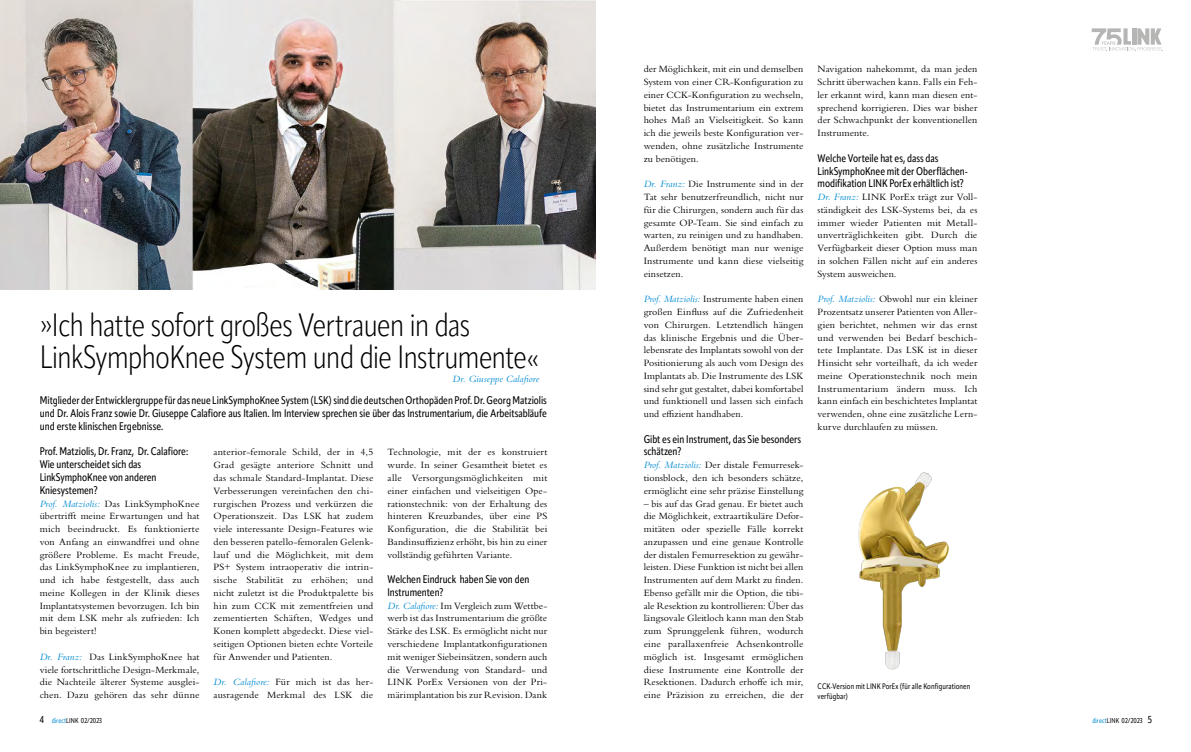
<style>
.page{position:relative;width:1191px;height:752px;background:#fff}
.page>*{position:absolute;margin:0;border:0;box-sizing:border-box;transform-origin:0 0}
.t1{font:300 32px/32px "Apparat Cond";letter-spacing:-.015em;color:#000}
.t2{font:500 11px/12.8px "Apparat Cond";letter-spacing:-.005em;color:#000}
.t3{font:10px/12.8px "Bembo MT Pro";letter-spacing:.005em;color:#000;text-align:justify}
.t4{font:italic 10px "Bembo MT Pro";letter-spacing:.01em;color:#008bd2}
.t5{font:8px/9.9px "Apparat Cond";letter-spacing:.01em;color:#000}
.t6{font:7px "Apparat Cond";letter-spacing:.01em;color:#000}
.s1{font-style:italic;color:#008bd2}
.s2{font-size:10px}
.s3{color:#008bd2}
</style>
<div class="page">
<svg style="left:1091px;top:28px;width:72px;height:23px"></svg>
<img style="left:858px;top:472px;width:91px;height:198px">
<img style="left:0;top:0;width:595px;height:289px">
<h1 class="t1" style="left:40px;top:308px;width:501px">»Ich hatte sofort großes Vertrauen in das<br>LinkSymphoKnee System und die Instrumente«</h1>
<p class="t4" style="left:452px;top:372px;width:88px">Dr. Giuseppe Calafiore</p>
<p class="t2" style="left:40px;top:394px;width:508px;text-align:justify">Mitglieder der Entwicklergruppe für das neue LinkSymphoKnee System (LSK) sind die deutschen Orthopäden Prof. Dr. Georg Matziolis und Dr. Alois Franz sowie Dr. Giuseppe Calafiore aus Italien. Im Interview sprechen sie über das Instrumentarium, die Arbeitsabläufe und erste klinischen Ergebnisse.</p>
<p class="t3" style="left:214px;top:445px;width:161px">anterior-femorale Schild, der in 4,5<br>Grad gesägte anteriore Schnitt und das schmale Standard-Implantat. Diese Verbesserungen vereinfachen den chi&shy;rurgischen Prozess und verkürzen die Operationszeit. Das LSK hat zudem viele interessante Design-Features wie den besseren patello-femoralen Gelenk&shy;lauf und die Möglichkeit, mit dem PS+ System intraoperativ die intrin&shy;sische Stabilität zu erhöhen; und nicht zuletzt ist die Produktpalette bis hin zum CCK mit zementfreien und zementierten Schäften, Wedges und Konen komplett abgedeckt. Diese viel&shy;seitigen Optionen bieten echte Vorteile für Anwender und Patienten.</p>
<p class="t3" style="left:214px;top:675px;width:161px"><span class="s1">Dr. Calafiore:</span> Für mich ist das her&shy;ausragende Merkmal des LSK die</p>
<p class="t2" style="left:40px;top:445px;width:150px">Prof. Matziolis, Dr. Franz, Dr. Calafiore:<br>Wie unterscheidet sich das<br>LinkSymphoKnee von anderen<br>Kniesystemen?</p>
<p class="t3" style="left:40px;top:496px;width:161px"><span class="s1">Prof. Matziolis:</span> Das LinkSymphoKnee übertrifft meine Erwartungen und hat mich beeindruckt. Es funktionierte von Anfang an einwandfrei und ohne größere Probleme. Es macht Freude, das LinkSymphoKnee zu implantieren, und ich habe festgestellt, dass auch meine Kollegen in der Klinik dieses Implantatsystemen bevorzugen. Ich bin mit dem LSK mehr als zufrieden: Ich bin begeistert!</p>
<p class="t3" style="left:40px;top:649px;width:161px"><span class="s1">Dr. Franz:</span> Das LinkSymphoKnee hat viele fortschrittliche Design-Merkmale, die Nachteile älterer Systeme ausglei&shy;chen. Dazu gehören das sehr dünne</p>
<p class="t3" style="left:387px;top:445px;width:161px">Technologie, mit der es konstruiert wurde. In seiner Gesamtheit bietet es alle Versorgungsmöglichkeiten mit einer einfachen und vielseitigen Ope&shy;rationstechnik: von der Erhaltung des hinteren Kreuzbandes, über eine PS Konfiguration, die die Stabilität bei Bandinsuffizienz erhöht, bis hin zu einer vollständig geführten Variante.</p>
<p class="t2" style="left:387px;top:572px;width:143px">Welchen Eindruck haben Sie von den<br>Instrumenten?</p>
<p class="t3" style="left:387px;top:598px;width:161px"><span class="s1">Dr. Calafiore:</span> Im Vergleich zum Wettbe&shy;werb ist das Instrumentarium die größte Stärke des LSK. Es ermöglicht nicht nur verschiedene Implantatkonfigurationen mit weniger Siebeinsätzen, sondern auch die Verwendung von Standard- und LINK PorEx Versionen von der Pri&shy;märimplantation bis zur Revision. Dank</p>
<p class="t6" style="left:40px;top:716px;width:64px"><span class="s2">4</span> <span class="s3">direct</span>LINK 02/2023</p>
<p class="t3" style="left:643px;top:63px;width:161px">der Möglichkeit, mit ein und demselben System von einer CR-Konfiguration zu einer CCK-Konfiguration zu wechseln, bietet das Instrumentarium ein extrem hohes Maß an Vielseitigkeit. So kann ich die jeweils beste Konfiguration ver&shy;wenden, ohne zusätzliche Instrumente zu benötigen.</p>
<p class="t3" style="left:643px;top:177px;width:161px"><span class="s1">Dr. Franz:</span> Die Instrumente sind in der Tat sehr benutzerfreundlich, nicht nur für die Chirurgen, sondern auch für das gesamte OP-Team. Sie sind einfach zu warten, zu reinigen und zu handhaben.<br>Außerdem benötigt man nur wenige Instrumente und kann diese vielseitig einsetzen.</p>
<p class="t3" style="left:643px;top:292px;width:161px"><span class="s1">Prof. Matziolis:</span> Instrumente haben einen großen Einfluss auf die Zufriedenheit von Chirurgen. Letztendlich hängen das klinische Ergebnis und die Über&shy;lebensrate des Implantats sowohl von der Positionierung als auch vom Design des Implantats ab. Die Instrumente des LSK sind sehr gut gestaltet, dabei komfortabel und funktionell und lassen sich einfach und effizient handhaben.</p>
<p class="t2" style="left:643px;top:432px;width:159px">Gibt es ein Instrument, das Sie besonders schätzen?</p>
<p class="t3" style="left:643px;top:458px;width:161px"><span class="s1">Prof. Matziolis:</span> Der distale Femurresek&shy;tionsblock, den ich besonders schätze, ermöglicht eine sehr präzise Einstellung</p>
<p class="t3" style="left:643px;top:496px;width:161px">– bis auf das Grad genau. Er bietet auch die Möglichkeit, extraartikuläre Defor&shy;mitäten oder spezielle Fälle korrekt anzupassen und eine genaue Kontrolle der distalen Femurresektion zu gewähr&shy;leisten. Diese Funktion ist nicht bei allen Instrumenten auf dem Markt zu finden.<br>Ebenso gefällt mir die Option, die tibi&shy;ale Resektion zu kontrollieren: Über das längsovale Gleitloch kann man den Stab zum Sprunggelenk führen, wodurch eine parallaxenfreie Achsenkontrolle möglich ist. Insgesamt ermöglichen diese Instrumente eine Kontrolle der Resektionen. Dadurch erhoffe ich mir, eine Präzision zu erreichen, die der</p>
<p class="t3" style="left:817px;top:63px;width:161px">Navigation nahekommt, da man jeden Schritt überwachen kann. Falls ein Feh&shy;ler erkannt wird, kann man diesen ent&shy;sprechend korrigieren. Dies war bisher der Schwachpunkt der konventionellen Instrumente.</p>
<p class="t2" style="left:817px;top:151px;width:152px">Welche Vorteile hat es, dass das<br>LinkSymphoKnee mit der Oberflächen&shy;modifikation LINK PorEx erhältlich ist?</p>
<p class="t3" style="left:817px;top:190px;width:161px"><span class="s1">Dr. Franz:</span> LINK PorEx trägt zur Voll&shy;ständigkeit des LSK-Systems bei, da es immer wieder Patienten mit Metall&shy;unverträglichkeiten gibt. Durch die Verfügbarkeit dieser Option muss man in solchen Fällen nicht auf ein anderes System ausweichen.</p>
<p class="t3" style="left:817px;top:292px;width:161px"><span class="s1">Prof. Matziolis:</span> Obwohl nur ein kleiner Prozentsatz unserer Patienten von Aller&shy;gien berichtet, nehmen wir das ernst und verwenden bei Bedarf beschich&shy;tete Implantate. Das LSK ist in dieser Hinsicht sehr vorteilhaft, da ich weder meine Operationstechnik noch mein Instrumentarium ändern muss. Ich kann einfach ein beschichtetes Implantat verwenden, ohne eine zusätzliche Lern&shy;kurve durchlaufen zu müssen.</p>
<p class="t5" style="left:817px;top:681px;width:154px">CCK-Version mit LINK PorEx (für alle Konfigurationen verfügbar)</p>
<p class="t6" style="left:1092px;top:715px;width:61px"><span class="s3">direct</span>LINK 02/2023 <span class="s2">5</span></p>
</div>
